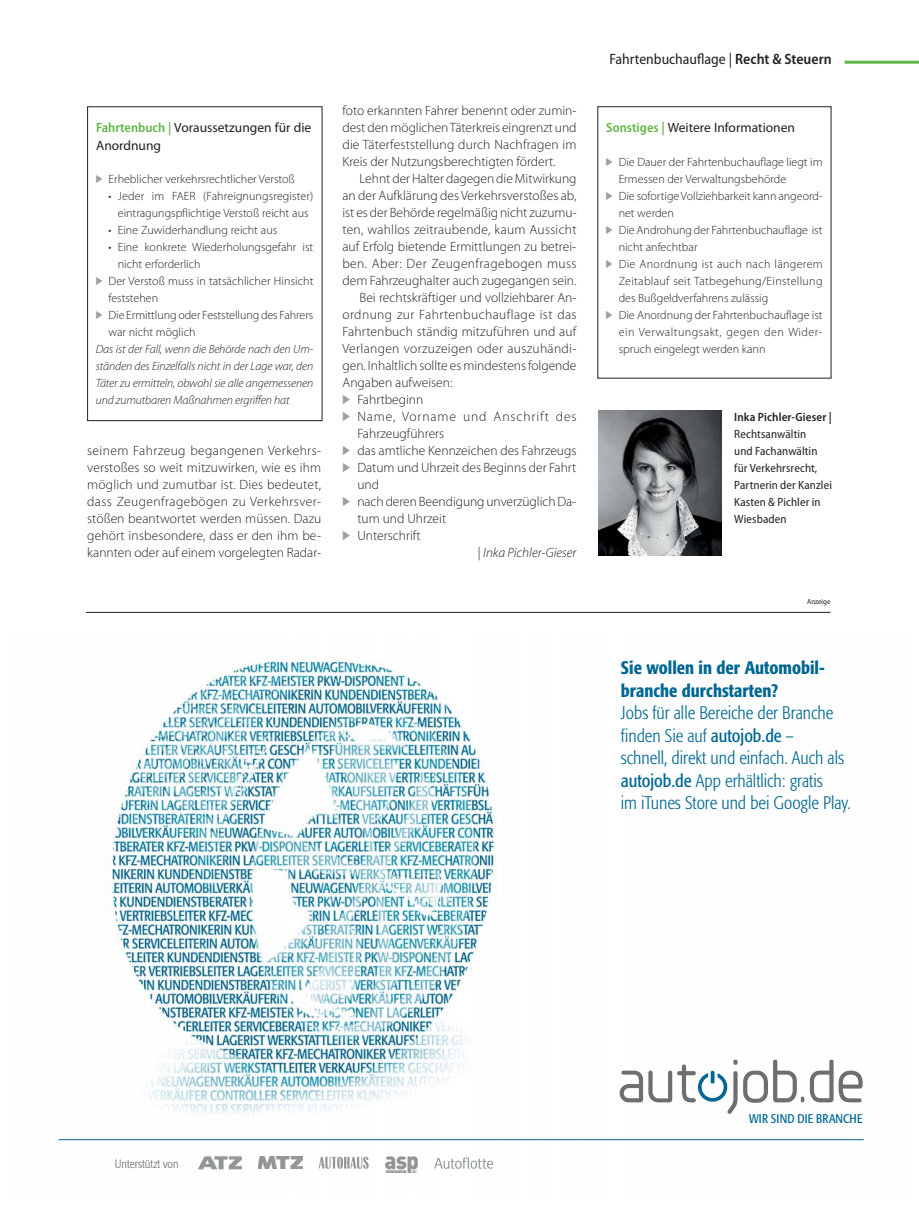
<style>
.page{position:relative;width:919px;height:1212px;background:#fff}
.page>*{position:absolute;margin:0;border:0;box-sizing:border-box;transform-origin:0 0}
.t1{font:300 18px/22.5px "Formata Condensed";color:#006792}
.t2{font:500 18px/22.5px "Formata Condensed";color:#006792}
.t3{font:semi-condensed 15px "Myriad Pro";color:#231f20}
.t4{font:300 13.5px/17px "Myriad Pro";color:#231f20;text-align:justify}
.t5{font:13.5px/18px "Myriad Pro";color:#231f20}
.t6{font:300 13.5px "Myriad Pro";letter-spacing:.03em;color:#231f20}
.t7{font:300 13.5px "Myriad Pro";letter-spacing:.02em;color:#231f20}
.t8{font:300 13.5px "Myriad Pro";letter-spacing:.025em;color:#231f20}
.t9{font:300 13.5px "Myriad Pro";letter-spacing:.065em;color:#231f20}
.t10{font:italic 300 13.5px "Myriad Pro";color:#231f20}
.t11{font:12.45px "Formata Condensed";letter-spacing:.02em;color:#006792}
.t12{font:300 12px/17px "Myriad Pro";color:#231f20}
.t13{font:italic 300 12px/17px "Myriad Pro";letter-spacing:-.01em;color:#231f20;text-align:justify}
.t14{font:semi-condensed 12px/17px "Myriad Pro";letter-spacing:.01em;color:#231f20}
.t15{font:600 semi-condensed 12px "Myriad Pro";letter-spacing:.01em;color:#231f20}
.t16{font:300 12px "Formata Condensed";color:#6d6e70}
.t17{font:semi-condensed 7.5px "Myriad Pro";color:#231f20}
.s1{font-weight:600;font-stretch:semi-condensed;color:#61b645}
.s2{font-style:normal}
.s3{font-weight:600}
.s4{font-weight:400}
</style>
<div class="page">
<hr style="left:844px;top:61px;width:74px;height:3px;background:#61b645">
<img style="left:598px;top:411px;width:123px;height:144px">
<div style="left:87px;top:106px;width:235px;height:315px;border:1px solid #231f20"></div>
<img style="left:58px;top:661px;width:806px;height:512px">
<hr style="left:58px;top:1139px;width:805px;height:1px;background:#006792">
<svg style="left:743px;top:1071px;width:24px;height:32px"></svg>
<svg style="left:773px;top:1059px;width:89px;height:43px"></svg>
<svg style="left:619px;top:1059px;width:118px;height:55px"></svg>
<img style="left:258px;top:1156px;width:44px;height:12px">
<img style="left:318px;top:1156px;width:50px;height:13px">
<img style="left:385px;top:1157px;width:32px;height:15px">
<svg style="left:434px;top:1157px;width:59px;height:12px"></svg>
<img style="left:197px;top:1155px;width:44px;height:17px">
<hr style="left:86px;top:612px;width:744px;height:1px;background:#231f20">
<p class="t5" style="left:96px;top:120px;width:217px"><span class="s1">Fahrtenbuch |</span> Voraussetzungen für die<br>Anordnung</p>
<p class="t12" style="left:108px;top:172px;width:188px">Erheblicher verkehrsrechtlicher Verstoß</p>
<p class="t12" style="left:108px;top:189px;width:206px;text-align:center">• Jeder im FAER (Fahreignungsregister) eintragungspflichtige Verstoß reicht aus</p>
<p class="t12" style="left:108px;top:223px;width:170px">• Eine Zuwiderhandlung reicht aus</p>
<p class="t12" style="left:108px;top:240px;width:206px">• Eine konkrete Wiederholungsgefahr ist</p>
<p class="t12" style="left:118px;top:257px;width:84px">nicht erforderlich</p>
<p class="t12" style="left:108px;top:274px;width:206px">Der Verstoß muss in tatsächlicher Hinsicht</p>
<p class="t12" style="left:108px;top:291px;width:51px">feststehen</p>
<p class="t12" style="left:108px;top:308px;width:206px">Die Ermittlung oder Feststellung des Fahrers</p>
<p class="t12" style="left:108px;top:325px;width:88px">war nicht möglich</p>
<p class="t13" style="left:96px;top:342px;width:219px">Das ist der Fall, wenn die Behörde nach den Um&shy;ständen des Einzelfalls nicht in der Lage war, den Täter zu ermitteln, obwohl sie alle angemessenen und zumutbaren Maßnahmen ergriffen hat</p>
<p class="t4" style="left:87px;top:443px;width:235px">seinem Fahrzeug begangenen Verkehrs&shy;verstoßes so weit mitzuwirken, wie es ihm möglich und zumutbar ist. Dies bedeutet, dass Zeugenfragebögen zu Verkehrsver&shy;stößen beantwortet werden müssen. Dazu gehört insbesondere, dass er den ihm be&shy;kannten oder auf einem vorgelegten Radar-</p>
<p class="t4" style="left:342px;top:103px;width:235px">foto erkannten Fahrer benennt oder zumin&shy;dest den möglichen Täterkreis eingrenzt und die Täterfeststellung durch Nachfragen im Kreis der Nutzungsberechtigten fördert.</p>
<p class="t4" style="left:359px;top:171px;width:219px">Lehnt der Halter dagegen die Mitwirkung</p>
<p class="t4" style="left:342px;top:188px;width:235px">an der Aufklärung des Verkehrsverstoßes ab,</p>
<p class="t4" style="left:342px;top:205px;width:236px">ist es der Behörde regelmäßig nicht zuzumu-</p>
<p class="t7" style="left:342px;top:224px;width:235px">ten, wahllos zeitraubende, kaum Aussicht</p>
<p class="t4" style="left:342px;top:239px;width:235px">auf Erfolg bietende Ermittlungen zu betrei-</p>
<p class="t6" style="left:342px;top:258px;width:235px">ben. Aber: Der Zeugenfragebogen muss</p>
<p class="t4" style="left:342px;top:273px;width:235px">dem Fahrzeughalter auch zugegangen sein.</p>
<p class="t4" style="left:359px;top:290px;width:218px">Bei rechtskräftiger und vollziehbarer An-</p>
<p class="t6" style="left:342px;top:309px;width:236px">ordnung zur Fahrtenbuchauflage ist das</p>
<p class="t4" style="left:342px;top:324px;width:235px">Fahrtenbuch ständig mitzuführen und auf</p>
<p class="t8" style="left:342px;top:343px;width:235px">Verlangen vorzuzeigen oder auszuhändi-</p>
<p class="t4" style="left:342px;top:358px;width:235px">gen. Inhaltlich sollte es mindestens folgende</p>
<p class="t4" style="left:342px;top:375px;width:111px">Angaben aufweisen:</p>
<p class="t4" style="left:357px;top:392px;width:67px">Fahrtbeginn</p>
<p class="t9" style="left:357px;top:411px;width:221px">Name, Vorname und Anschrift des</p>
<p class="t4" style="left:357px;top:426px;width:88px">Fahrzeugführers</p>
<p class="t4" style="left:357px;top:443px;width:220px">das amtliche Kennzeichen des Fahrzeugs</p>
<p class="t4" style="left:357px;top:460px;width:220px">Datum und Uhrzeit des Beginns der Fahrt</p>
<p class="t4" style="left:357px;top:477px;width:23px">und</p>
<p class="t4" style="left:357px;top:494px;width:220px">nach deren Beendigung unverzüglich Da-</p>
<p class="t4" style="left:357px;top:511px;width:90px">tum und Uhrzeit</p>
<p class="t4" style="left:357px;top:528px;width:65px">Unterschrift</p>
<p class="t10" style="left:478px;top:547px;width:100px"><span class="s2">|</span> Inka Pichler-Gieser</p>
<p class="t3" style="left:609px;top:53px;width:224px">Fahrtenbuchauflage | <span class="s3">Recht &amp; Steuern</span></p>
<p class="t5" style="left:606px;top:120px;width:190px"><span class="s1">Sonstiges |</span> Weitere Informationen</p>
<p class="t12" style="left:618px;top:155px;width:205px">Die Dauer der Fahrtenbuchauflage liegt im Ermessen der Verwaltungsbehörde<br>Die sofortige Vollziehbarkeit kann angeord&shy;net werden<br>Die Androhung der Fahrtenbuchauflage ist nicht anfechtbar<br>Die Anordnung ist auch nach längerem Zeitablauf seit Tatbegehung/Einstellung des Bußgeldverfahrens zulässig<br>Die Anordnung der Fahrtenbuchauflage ist ein Verwaltungsakt, gegen den Wider&shy;spruch eingelegt werden kann</p>
<p class="t15" style="left:734px;top:412px;width:99px">Inka Pichler-Gieser |</p>
<p class="t14" style="left:734px;top:427px;width:99px">Rechtsanwältin<br>und Fachanwältin für Verkehrsrecht,<br>Partnerin der Kanzlei<br>Kasten &amp; Pichler in<br>Wiesbaden</p>
<p class="t17" style="left:807px;top:598px;width:25px">Anzeige</p>
<h1 class="t2" style="left:621px;top:656px;width:205px">Sie wollen in der Automobil&shy;branche durchstarten?</h1>
<h1 class="t1" style="left:621px;top:702px;width:231px">Jobs für alle Bereiche der Branche finden Sie auf <span class="s4">autojob.de</span> –<br>schnell, direkt und einfach. Auch als <span class="s4">autojob.de</span> App erhältlich: gratis<br>im iTunes Store und bei Google Play.</h1>
<p class="t16" style="left:115px;top:1158px;width:65px">Unterstützt von</p>
<p class="t11" style="left:749px;top:1111px;width:115px">WIR SIND DIE BRANCHE</p>
</div>
